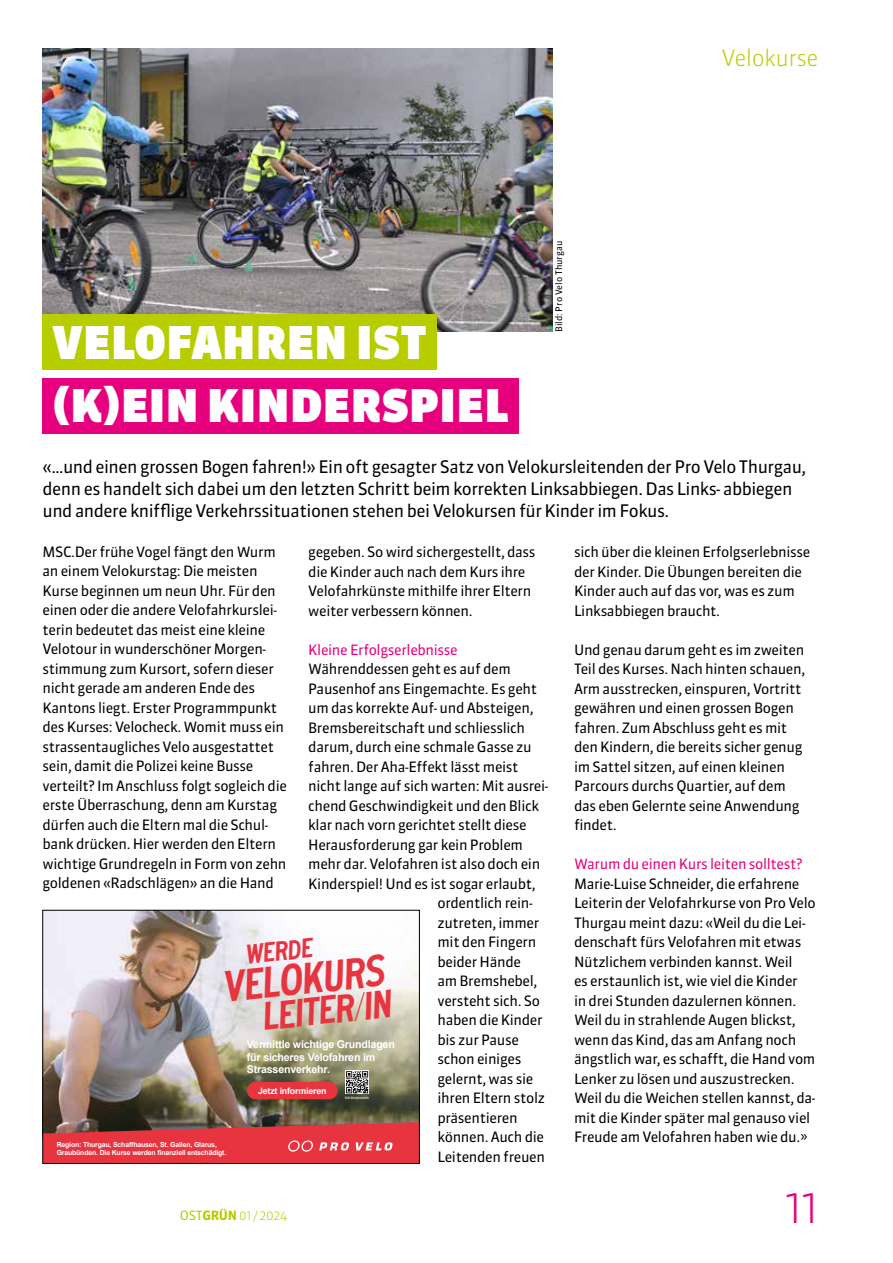
<style>
.page{position:relative;width:893px;height:1263px;background:#fff}
.page>*{position:absolute;margin:0;border:0;box-sizing:border-box;transform-origin:0 0}
.t1{font:900 45px "Sanuk OT";letter-spacing:.01em;color:#fff}
.t2{font:300 45px "Sanuk OT";color:#e6007d}
.t3{font:43.8px "BN Tillsdale";color:#e7343f}
.t4{font:39.3px "BN Tillsdale";color:#e7343f}
.t5{font:27.3px "BN Tillsdale";color:#e7343f}
.t6{font:300 22.5px "Sanuk OT";letter-spacing:-.025em;color:#b7cd00}
.t7{font:17.25px/22.2px "Sanuk OT";letter-spacing:-.03em;color:#000}
.t8{font:14.25px/19.5px "Sanuk OT";letter-spacing:-.025em;color:#000}
.t9{font:14.25px "Sanuk OT";letter-spacing:-.025em;color:#e6007d}
.t10{font:300 12.75px "Sanuk OT";color:#b7cd00}
.t11{font:700 10.65px/12.1px "Arial";letter-spacing:-.02em;color:#fff}
.t12{font:9px "Sanuk OT";color:#000}
.t13{font:700 8.85px "Arial";letter-spacing:-.02em;color:#fff}
.t14{font:700 6.9px/8.4px "Arial";letter-spacing:-.02em;color:#fff}
.t15{font:3.9px "Arial";letter-spacing:-.02em;color:#fff}
.s1{font-family:"Acumin Variable Concept"}
.s2{font-weight:400}
.s3{font-weight:700}
</style>
<div class="page">
<div style="left:43px;top:378px;width:476px;height:55px;background:#e6007d"></div>
<img style="left:45px;top:912px;width:373px;height:210px">
<svg style="left:45px;top:1122px;width:373px;height:40px;background:#d23c43"></svg>
<div style="left:247px;top:1082px;width:91px;height:17px;background:#e7343f;border-radius:9px"></div>
<svg style="left:345px;top:1070px;width:24px;height:24px"></svg>
<svg style="left:346px;top:1071px;width:22px;height:22px"></svg>
<div style="left:43px;top:910px;width:377px;height:254px;border:1px solid #000"></div>
<img style="left:43px;top:49px;width:510px;height:282px">
<div style="left:43px;top:314px;width:394px;height:56px;background:#b7cd00"></div>
<h1 class="t1" style="left:53px;top:314px;width:375px">VELOFAHREN IST</h1>
<h1 class="t1" style="left:52px;top:378px;width:458px">(K)EIN KINDERSPIEL</h1>
<p class="t12" style="left:553px;top:332px;width:93px;rotate:-90deg">Bild: Pro Velo Thurgau</p>
<h3 class="t6" style="left:722px;top:44px;width:98px">Velokurse</h3>
<p class="t7" style="left:43px;top:455px;width:765px">«…und einen grossen Bogen fahren!» Ein oft gesagter Satz von Velokursleitenden der Pro Velo Thurgau, denn es handelt sich dabei um den letzten Schritt beim korrekten Linksabbiegen. Das Links- abbiegen und andere knifflige Verkehrssituationen stehen bei Velokursen für Kinder im Fokus.</p>
<p class="t8" style="left:43px;top:542px;width:246px">MSC.Der frühe Vogel fängt den Wurm an einem Velokurstag: Die meisten Kurse beginnen um neun Uhr. Für den einen oder die andere Velofahrkurslei&shy;terin bedeutet das meist eine kleine Velotour in wunderschöner Morgen&shy;stimmung zum Kursort, sofern dieser nicht gerade am anderen Ende des Kantons liegt. Erster Programmpunkt des Kurses: Velocheck. Womit muss ein strassentaugliches Velo ausgestattet sein, damit die Polizei keine Busse verteilt? Im Anschluss folgt sogleich die erste Überraschung, denn am Kurstag dürfen auch die Eltern mal die Schul&shy;bank drücken. Hier werden den Eltern wichtige Grundregeln in Form von zehn goldenen «Radschlägen» an die Hand</p>
<p class="t8" style="left:574px;top:542px;width:238px">sich über die kleinen Erfolgserlebnisse der Kinder. Die Übungen bereiten die Kinder auch auf das vor, was es zum Linksabbiegen braucht.</p>
<p class="t8" style="left:308px;top:542px;width:229px">gegeben. So wird sichergestellt, dass die Kinder auch nach dem Kurs ihre Velofahrkünste mithilfe ihrer Eltern weiter verbessern können.</p>
<p class="t9" style="left:308px;top:641px;width:151px">Kleine Erfolgserlebnisse</p>
<p class="t8" style="left:308px;top:659px;width:204px">Währenddessen geht es auf dem</p>
<p class="t8" style="left:308px;top:679px;width:230px">Pausenhof ans Eingemachte. Es geht</p>
<p class="t8" style="left:308px;top:698px;width:227px">um das korrekte Auf- und Absteigen,</p>
<p class="t8" style="left:308px;top:718px;width:218px">Bremsbereitschaft und schliesslich</p>
<p class="t8" style="left:308px;top:737px;width:225px">darum, durch eine schmale Gasse zu</p>
<p class="t8" style="left:308px;top:757px;width:212px">fahren. Der Aha-Effekt lässt meist</p>
<p class="t8" style="left:308px;top:776px;width:242px">nicht lange auf sich warten: Mit ausrei-</p>
<p class="t8" style="left:308px;top:796px;width:232px">chend Geschwindigkeit und den Blick</p>
<p class="t8" style="left:308px;top:815px;width:220px">klar nach vorn gerichtet stellt diese</p>
<p class="t8" style="left:308px;top:835px;width:216px">Herausforderung gar kein Problem</p>
<p class="t8" style="left:308px;top:854px;width:233px">mehr dar. Velofahren ist also doch ein</p>
<p class="t8" style="left:308px;top:874px;width:229px">Kinderspiel! Und es ist sogar erlaubt,</p>
<p class="t8" style="left:437px;top:893px;width:97px">ordentlich rein-</p>
<p class="t8" style="left:437px;top:913px;width:103px">zutreten, immer</p>
<p class="t8" style="left:437px;top:932px;width:100px">mit den Fingern</p>
<p class="t8" style="left:437px;top:952px;width:85px">beider Hände</p>
<p class="t8" style="left:437px;top:971px;width:102px">am Bremshebel,</p>
<p class="t8" style="left:437px;top:991px;width:104px">versteht sich. So</p>
<p class="t8" style="left:437px;top:1010px;width:107px">haben die Kinder</p>
<p class="t8" style="left:437px;top:1030px;width:83px">bis zur Pause</p>
<p class="t8" style="left:437px;top:1049px;width:85px">schon einiges</p>
<p class="t8" style="left:437px;top:1069px;width:97px">gelernt, was sie</p>
<p class="t8" style="left:437px;top:1088px;width:109px">ihren Eltern stolz</p>
<p class="t8" style="left:437px;top:1108px;width:82px">präsentieren</p>
<p class="t8" style="left:437px;top:1127px;width:108px">können. Auch die</p>
<p class="t8" style="left:437px;top:1147px;width:109px">Leitenden freuen</p>
<p class="t8" style="left:574px;top:640px;width:233px">Und genau darum geht es im zweiten<br>Teil des Kurses. Nach hinten schauen,<br>Arm ausstrecken, einspuren, Vortritt gewähren und einen grossen Bogen fahren. Zum Abschluss geht es mit den Kindern, die bereits sicher genug im Sattel sitzen, auf einen kleinen<br>Parcours durchs Quartier, auf dem das eben Gelernte seine Anwendung findet.</p>
<p class="t9" style="left:574px;top:855px;width:230px">Warum du einen Kurs leiten solltest?</p>
<p class="t8" style="left:574px;top:874px;width:243px">Marie-Luise Schneider, die erfahrene Leiterin der Velofahrkurse von Pro Velo Thurgau meint dazu: «Weil du die Lei&shy;denschaft fürs Velofahren mit etwas Nützlichem verbinden kannst. Weil<br>es erstaunlich ist, wie viel die Kinder<br>in drei Stunden dazulernen können.<br>Weil du in strahlende Augen blickst, wenn das Kind, das am Anfang noch ängstlich war, es schafft, die Hand vom Lenker zu lösen und auszustrecken.<br>Weil du die Weichen stellen kannst, da&shy;mit die Kinder später mal genauso viel Freude am Velofahren haben wie du.<span class="s1">»</span></p>
<h3 class="t5" style="left:244px;top:944px;width:68px;rotate:-6deg">WERDE</h3>
<h2 class="t3" style="left:220px;top:970px;width:164px;rotate:-6deg">VELOKURS</h2>
<h3 class="t4" style="left:260px;top:1001px;width:131px;rotate:-6deg">LEITER/IN</h3>
<p class="t11" style="left:247px;top:1039px;width:149px">Vermittle wichtige Grundlagen für sicheres Velofahren im<br>Strassenverkehr.</p>
<p class="t13" style="left:258px;top:1085px;width:70px">Jetzt informieren</p>
<p class="t15" style="left:345px;top:1095px;width:25px">lnk.bio/provelo</p>
<p class="t14" style="left:57px;top:1140px;width:171px">Region: Thurgau, Schaffhausen, St. Gallen, Glarus,<br>Graubünden. Die Kurse werden finanziell entschädigt.</p>
<p class="t10" style="left:180px;top:1207px;width:109px"><span class="s2">OST</span><span class="s3">GRÜN</span> 01 / 2024</p>
<h1 class="t2" style="left:785px;top:1179px;width:35px">11</h1>
</div>
